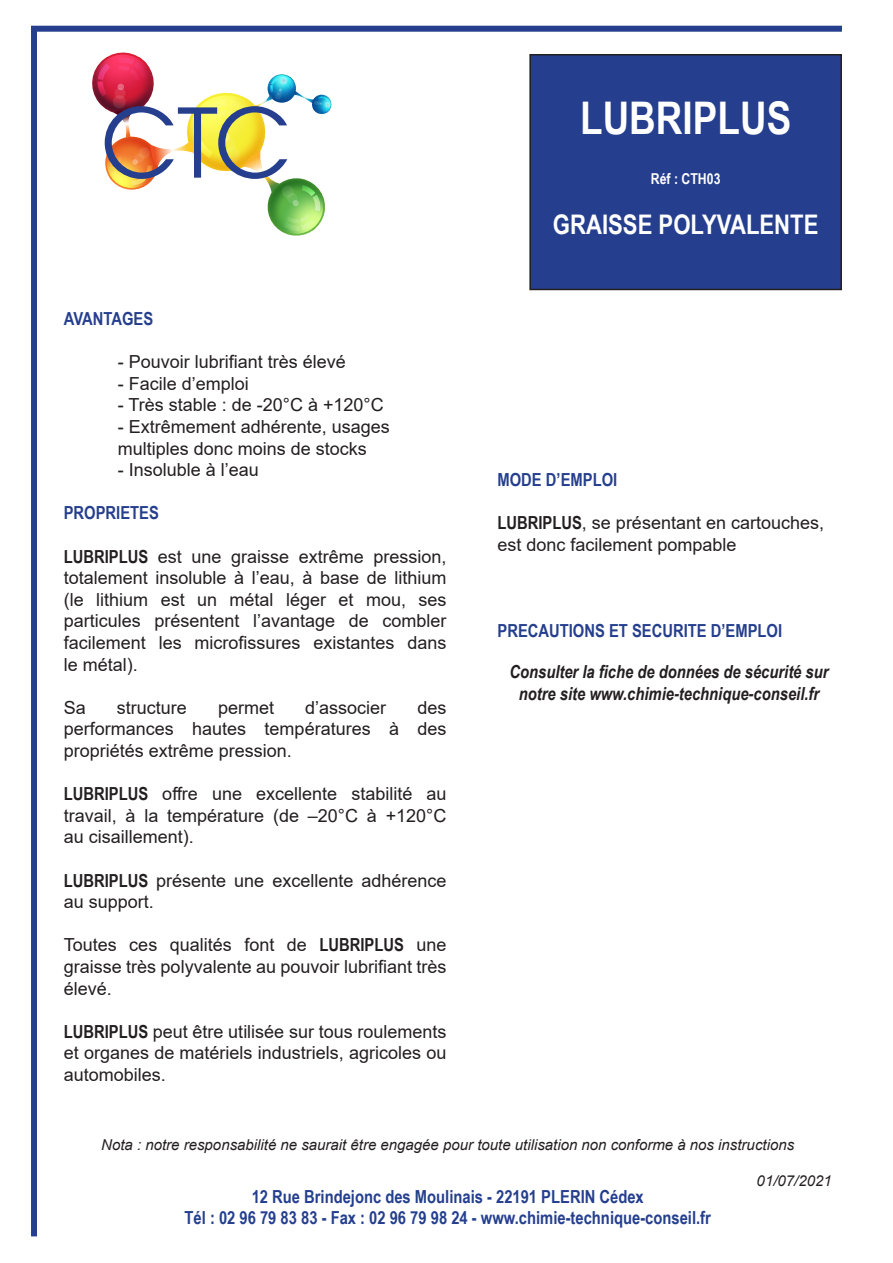
<style>
.page{position:relative;width:893px;height:1263px;background:#fff}
.page>*{position:absolute;margin:0;border:0;box-sizing:border-box;transform-origin:0 0}
.t1{font:700 45px "Arial Narrow";color:#fff}
.t2{font:700 27px "Arial Narrow";color:#fff}
.t3{font:18px/21.6px "Arial";color:#231f20}
.t4{font:700 18px "Arial Narrow";color:#253f8e}
.t5{font:italic 700 18px/21.6px "Arial Narrow";color:#231f20;text-align:center}
.t6{font:italic 15px "Arial";color:#231f20}
.t7{font:700 15px "Arial Narrow";color:#fff}
.s1{font-family:"Arial Narrow";font-weight:700}
</style>
<div class="page">
<div style="left:530px;top:55px;width:311px;height:234px;background:#253f8e"></div>
<div style="left:529px;top:54px;width:313px;height:236px;border:2px solid #231f20"></div>
<div style="left:31px;top:26px;width:811px;height:6px;background:#253f8e"></div>
<div style="left:31px;top:29px;width:6px;height:1207px;background:#253f8e"></div>
<img style="left:92px;top:52px;width:240px;height:184px">
<p class="t4" style="left:64px;top:305px;width:91px">AVANTAGES</p>
<p class="t3" style="left:118px;top:351px;width:230px">- Pouvoir lubrifiant très élevé</p>
<p class="t3" style="left:118px;top:372px;width:133px">- Facile d’emploi</p>
<p class="t3" style="left:118px;top:394px;width:268px">- Très stable : de -20°C à +120°C</p>
<p class="t3" style="left:118px;top:416px;width:274px">- Extrêmement adhérente, usages</p>
<p class="t3" style="left:118px;top:437px;width:251px">multiples donc moins de stocks</p>
<p class="t3" style="left:118px;top:459px;width:143px">- Insoluble à l’eau</p>
<p class="t4" style="left:64px;top:499px;width:97px">PROPRIETES</p>
<p class="t3" style="left:64px;top:545px;width:384px"><span class="s1">LUBRIPLUS</span> est une graisse extrême pression,</p>
<p class="t3" style="left:64px;top:567px;width:384px">totalement insoluble à l’eau, à base de lithium</p>
<p class="t3" style="left:64px;top:588px;width:384px">(le lithium est un métal léger et mou, ses</p>
<p class="t3" style="left:64px;top:610px;width:384px">particules présentent l’avantage de combler</p>
<p class="t3" style="left:64px;top:632px;width:384px">facilement les microfissures existantes dans</p>
<p class="t3" style="left:64px;top:653px;width:76px">le métal).</p>
<p class="t3" style="left:64px;top:696px;width:24px">Sa</p>
<p class="t3" style="left:117px;top:696px;width:72px">structure</p>
<p class="t3" style="left:218px;top:696px;width:58px">permet</p>
<p class="t3" style="left:305px;top:696px;width:83px">d’associer</p>
<p class="t3" style="left:417px;top:696px;width:31px">des</p>
<p class="t3" style="left:64px;top:718px;width:384px">performances hautes températures à des</p>
<p class="t3" style="left:64px;top:740px;width:230px">propriétés extrême pression.</p>
<p class="t3" style="left:64px;top:783px;width:384px"><span class="s1">LUBRIPLUS</span> offre une excellente stabilité au</p>
<p class="t3" style="left:64px;top:804px;width:384px">travail, à la température (de –20°C à +120°C</p>
<p class="t3" style="left:64px;top:826px;width:132px">au cisaillement).</p>
<p class="t3" style="left:64px;top:869px;width:384px"><span class="s1">LUBRIPLUS</span> présente une excellente adhérence au support.</p>
<p class="t3" style="left:64px;top:934px;width:384px;text-align:justify">Toutes ces qualités font de <span class="s1">LUBRIPLUS</span> une graisse très polyvalente au pouvoir lubrifiant très élevé.</p>
<p class="t3" style="left:64px;top:1020px;width:384px;text-align:justify"><span class="s1">LUBRIPLUS</span> peut être utilisée sur tous roulements et organes de matériels industriels, agricoles ou automobiles.</p>
<p class="t1" style="left:580px;top:84px;width:213px">LUBRIPLUS</p>
<p class="t7" style="left:651px;top:167px;width:71px">Réf : CTH03</p>
<p class="t2" style="left:553px;top:204px;width:267px">GRAISSE POLYVALENTE</p>
<p class="t4" style="left:497px;top:466px;width:121px">MODE D’EMPLOI</p>
<p class="t3" style="left:497px;top:512px;width:328px"><span class="s1">LUBRIPLUS</span>, se présentant en cartouches, est donc facilement pompable</p>
<p class="t4" style="left:497px;top:617px;width:286px">PRECAUTIONS ET SECURITE D’EMPLOI</p>
<p class="t5" style="left:509px;top:660px;width:321px">Consulter la fiche de données de sécurité sur notre site www.chimie-technique-conseil.fr</p>
<p class="t6" style="left:101px;top:1134px;width:694px">Nota : notre responsabilité ne saurait être engagée pour toute utilisation non conforme à nos instructions</p>
<p class="t6" style="left:757px;top:1170px;width:77px">01/07/2021</p>
<p class="t4" style="left:252px;top:1183px;width:394px">12 Rue Brindejonc des Moulinais - 22191 PLERIN Cédex</p>
<p class="t4" style="left:185px;top:1204px;width:528px">Tél : 02 96 79 83 83 - Fax : 02 96 79 98 24 - www.chimie-technique-conseil.fr</p>
</div>
